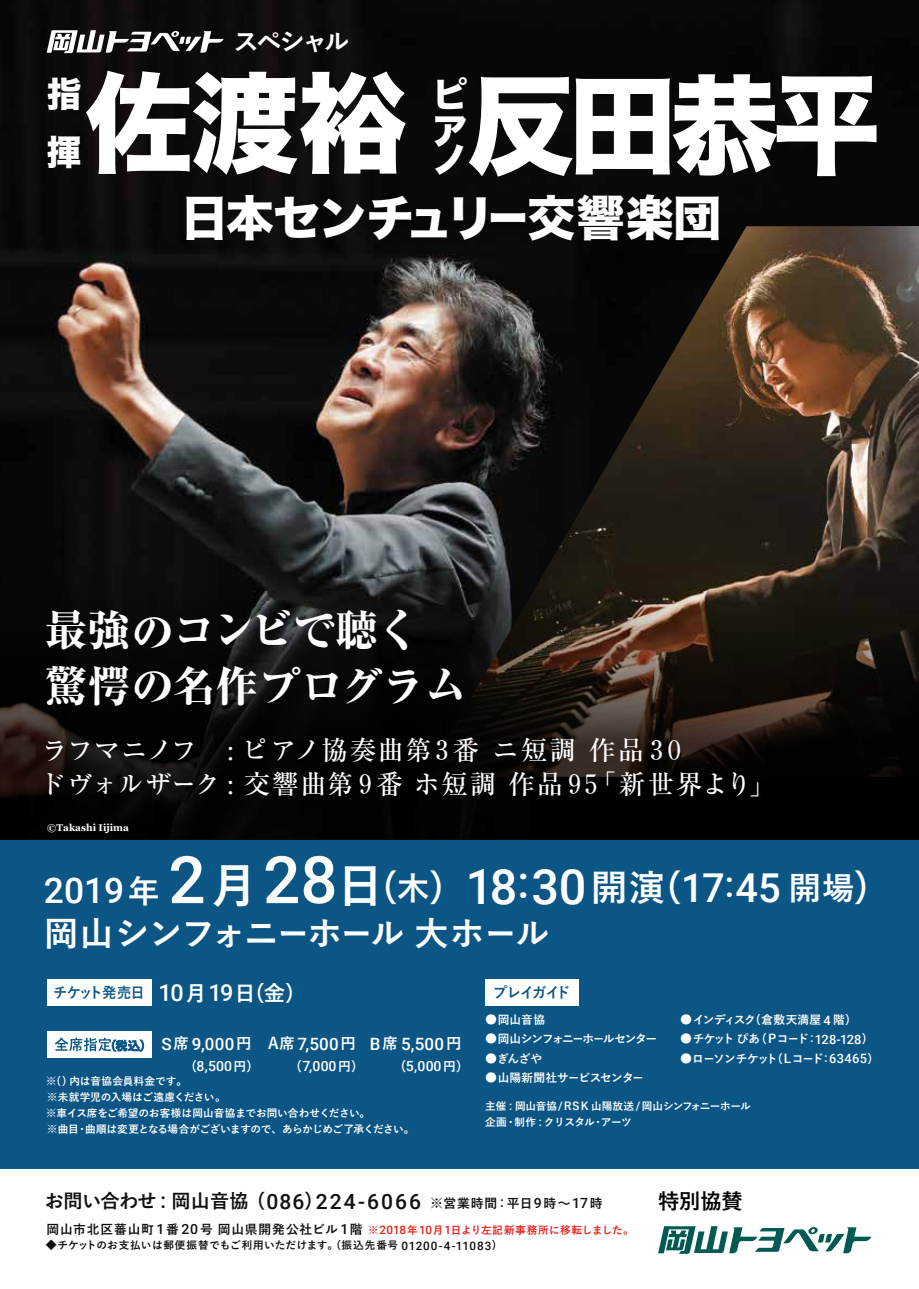
<style>
.page{position:relative;width:919px;height:1289px;background:#fff}
.page>*{position:absolute;margin:0;border:0;box-sizing:border-box;transform-origin:0 0}
.t1{font:108.45px "Hira Kaku Std W8";letter-spacing:-.06em;color:#fff}
.t2{font:500 65.55px "Roboto";color:#fff}
.t3{font:500 48.6px "Roboto";color:#fff}
.t4{font:48.3px "Hira Kaku Std W8";letter-spacing:-.03em;color:#fff}
.t5{font:800 42.45px/56.4px "Ryumin";color:#fff}
.t6{font:36.15px "Hiragino Sans W5";color:#fff}
.t7{font:35.55px/35.4px "Hira Kaku Std W8";color:#fff}
.t8{font:500 35.4px "Roboto";color:#fff}
.t9{font:34.5px/57.6px "Hira Kaku Std W8";color:#fff}
.t10{font:700 34.2px "Yu Go";letter-spacing:-.02em;color:#fff}
.t11{font:500 26.4px/34px "Ryumin";letter-spacing:.02em;color:#fff}
.t12{font:700 25.5px "Yu Go";letter-spacing:-.105em;color:#fff}
.t13{font:700 21.3px "Yu Go";color:#040000}
.t14{font:500 21px "Roboto";letter-spacing:.09em;color:#101010}
.t15{font:500 16.95px "Roboto";letter-spacing:.02em;color:#fff}
.t16{font:700 14.85px "Yu Go";letter-spacing:-.07em;color:#0c5686;scale:.96 1}
.t17{font:500 14.1px "Roboto";letter-spacing:.005em;color:#fff}
.t18{font:700 12.75px "Yu Go";letter-spacing:.06em;color:#101010}
.t19{font:700 11.7px "Yu Go";letter-spacing:-.06em;color:#fff}
.t20{font:700 11.7px "Yu Go";letter-spacing:-.095em;color:#fff}
.t21{font:700 11.7px "Yu Go";letter-spacing:-.04em;color:#fff}
.t22{font:700 11.7px "Yu Go";letter-spacing:-.025em;color:#fff}
.t23{font:700 10.65px/15.9px "Yu Go";letter-spacing:-.02em;color:#fff}
.t24{font:700 10.65px "Yu Go";letter-spacing:.04em;color:#101010}
.t25{font:700 9.75px "Georgia";color:#fff}
.s1{font-family:"Hira Min Pro W3";font-weight:400}
.s2{font-family:"Yu Go";font-weight:700;font-size:47.7px}
.s3{font-size:44.25px}
.s4{font-family:"Yu Go";font-weight:700;font-size:36.15px}
.s5{font-family:"Hiragino Sans W5";font-weight:400;font-size:36.15px}
.s6{font-size:39.75px}
.s7{font-size:35.4px}
.s8{font-family:"Yu Go";font-weight:700;font-size:32.1px}
.s9{font-family:"Roboto";font-weight:500;font-size:23.4px;color:#fff}
.s10{font-size:21.3px;color:#fff}
.s11{font-family:"Hiragino Sans W5";font-weight:400;font-size:21.3px;color:#fff}
.s12{font-family:"Yu Go";font-weight:700;font-size:15.45px}
.s13{font-family:"Yu Go";font-weight:700;font-size:15.9px}
.s14{font-family:"Hiragino Sans W5";font-weight:400;font-size:12.75px}
.s15{font-family:"Yu Go";font-weight:700;font-size:12.75px}
.s16{font-size:10.95px}
.s17{font-family:"Hiragino Sans W5";font-weight:400}
.s18{font-size:12px}
.s19{font-family:"Roboto";font-weight:500;font-size:12.9px}
.s20{font-family:"Roboto";font-weight:500;font-size:11.7px}
.s21{font-family:"Yu Go";font-weight:700;font-size:19.2px}
.s22{font-family:"Hiragino Sans W5";font-weight:400;font-size:19.2px}
.s23{font-family:"Roboto";font-weight:500;font-size:14.1px}
.s24{font-size:10.95px;color:#e71f19}
.s25{font-family:"Roboto";font-weight:500;font-size:11.7px;color:#e71f19}
.s26{font-size:10.65px;color:#e71f19}
.s27{font-family:"Hiragino Sans W5";font-weight:400;font-size:10.65px;color:#e71f19}
.s28{font-size:13.2px}
</style>
<div class="page">
<div style="left:0;top:0;width:918px;height:1168px;background:#0c5686"></div>
<img style="left:0;top:0;width:918px;height:569px">
<img style="left:425px;top:226px;width:493px;height:343px">
<svg style="left:0;top:569px;width:918px;height:270px;background:#14100d"></svg>
<div style="left:47px;top:979px;width:104px;height:26px;background:#fff"></div>
<div style="left:47px;top:1031px;width:104px;height:26px;background:#fff"></div>
<svg style="left:55px;top:1037px;width:89px;height:14px"></svg>
<div style="left:485px;top:979px;width:93px;height:26px;background:#fff"></div>
<svg style="left:47px;top:30px;width:177px;height:23px;background:#717171"></svg>
<svg style="left:658px;top:1226px;width:213px;height:27px"></svg>
<h3 class="t12" style="left:233px;top:27px;width:117px">スペシャル</h3>
<h1 class="t1" style="left:85px;top:63px;width:324px">佐渡裕</h1>
<h3 class="t9" style="left:47px;top:66px;width:36px">指揮</h3>
<h1 class="t1" style="left:466px;top:65px;width:416px">反田恭平</h1>
<h3 class="t7" style="left:432px;top:78px;width:37px">ピア</h3>
<h3 class="t7" style="left:432px;top:143px;width:37px">ノ</h3>
<h3 class="t4" style="left:180px;top:191px;width:542px">日本センチュリー交響楽団</h3>
<h3 class="t5" style="left:45px;top:600px;width:423px">最強のコンビで聴く驚愕の名作プログラム</h3>
<h3 class="t11" style="left:39px;top:732px;width:738px">ラフマニノフ : ピアノ協奏曲第３番 ニ短調 作品３０<br>ドヴォルザーク : 交響曲第９番ホ短調作品９５<span class="s1">「</span>新世界より<span class="s1">」</span></h3>
<p class="t25" style="left:47px;top:822px;width:83px">©Takashi Iijima</p>
<h2 class="t2" style="left:168px;top:834px;width:217px">2<span class="s2">月</span>28<span class="s2">日</span></h2>
<h3 class="t3" style="left:466px;top:852px;width:425px">18<span class="s3">:</span>30<span class="s4">開演</span><span class="s5">（</span><span class="s6">17</span><span class="s7">:</span><span class="s6">45</span> <span class="s8">開場</span><span class="s5">）</span></h3>
<h3 class="t10" style="left:44px;top:914px;width:507px">岡山シンフォニーホール大ホール</h3>
<h3 class="t8" style="left:44px;top:866px;width:118px">2019<span class="s8">年</span></h3>
<h3 class="t6" style="left:361px;top:855px;width:105px">（<span class="s8">木</span>）</h3>
<h3 class="t16" style="left:53px;top:984px;width:265px">チケット発売日 <span class="s9">10</span><span class="s10">月</span><span class="s9">19</span><span class="s10">日</span><span class="s11">（</span><span class="s10">金</span><span class="s11">）</span></h3>
<h3 class="t15" style="left:161px;top:1031px;width:301px">S<span class="s12">席</span> 9,000<span class="s12">円</span> <span class="s13">Ａ</span><span class="s12">席</span> 7,500<span class="s12">円</span> B<span class="s12">席</span> 5,500<span class="s12">円</span></h3>
<h3 class="t17" style="left:184px;top:1056px;width:77px"><span class="s14">（</span>8,500<span class="s15">円</span><span class="s14">）</span></h3>
<h3 class="t17" style="left:289px;top:1056px;width:76px"><span class="s14">（</span>7,000<span class="s15">円</span><span class="s14">）</span></h3>
<h3 class="t17" style="left:393px;top:1056px;width:77px"><span class="s14">（</span>5,000<span class="s15">円</span><span class="s14">）</span></h3>
<p class="t23" style="left:46px;top:1073px;width:370px"><span class="s16">※</span><span class="s17">（）</span>内は音協会員料金です<span class="s17">。<br></span><span class="s16">※</span>未就学児の入場はご遠慮ください<span class="s17">。<br></span><span class="s16">※</span>車イス席をご希望のお客様は岡山音協までお問い合わせください<span class="s17">。<br></span><span class="s16">※</span>曲目<span class="s17">・</span>曲順は変更となる場合がございますので<span class="s17">、</span>あらかじめご了承ください<span class="s17">。</span></p>
<h3 class="t16" style="left:493px;top:984px;width:82px">プレイガイド</h3>
<p class="t19" style="left:485px;top:1013px;width:61px"><span class="s18">●</span>岡山音協</p>
<p class="t20" style="left:485px;top:1032px;width:173px"><span class="s18">●</span>岡山シンフォニーホールセンター</p>
<p class="t19" style="left:485px;top:1051px;width:58px"><span class="s18">●</span>ぎんざや</p>
<p class="t22" style="left:485px;top:1070px;width:159px"><span class="s18">●</span>山陽新聞社サービスセンター</p>
<p class="t21" style="left:680px;top:1013px;width:178px"><span class="s18">●</span>インディスク<span class="s17">（</span>倉敷天満屋 <span class="s19">4</span> 階<span class="s17">）</span></p>
<p class="t19" style="left:680px;top:1032px;width:195px"><span class="s18">●</span>チケットぴあ<span class="s17">（</span><span class="s18">Ｐ</span>コード<span class="s17">：</span><span class="s19">128-128</span><span class="s17">）</span></p>
<p class="t19" style="left:680px;top:1051px;width:200px"><span class="s18">●</span>ローソンチケット<span class="s17">（</span><span class="s18">Ｌ</span>コード<span class="s17">：</span><span class="s19">63465</span><span class="s17">）</span></p>
<p class="t23" style="left:485px;top:1098px;width:267px">主催 <span class="s20">:</span> 岡山音協<span class="s20">/</span><span class="s16">ＲＳＫ</span>山陽放送<span class="s20">/</span> 岡山シンフォニーホール企画<span class="s17">・</span>制作 <span class="s20">:</span> クリスタル<span class="s17">・</span>アーツ</p>
<h3 class="t14" style="left:45px;top:1186px;width:377px"><span class="s21">お問い合わせ</span> : <span class="s21">岡山音協</span><span class="s22">（</span>086<span class="s22">）</span>224-6066</h3>
<p class="t18" style="left:46px;top:1221px;width:588px">岡山市北区蕃山町 <span class="s23">1</span>番 <span class="s23">20</span>号岡山県開発公社ビル <span class="s23">1</span>階 <span class="s24">※</span><span class="s25">2018</span><span class="s26">年</span><span class="s25">10</span><span class="s26">月</span><span class="s25">1</span><span class="s26">日より左記新事務所に移転しました</span><span class="s27">。</span></p>
<p class="t24" style="left:46px;top:1239px;width:458px"><span class="s16">◆</span>チケットのお支払いは郵便振替でもご利用いただけます<span class="s17">。（</span>振込先番号 <span class="s20">01200-4-11083</span><span class="s17">）</span></p>
<p class="t18" style="left:430px;top:1196px;width:174px"><span class="s28">※</span>営業時間 <span class="s23">:</span>平日<span class="s23">9</span>時<span class="s17">～</span><span class="s23">17</span>時</p>
<h3 class="t13" style="left:658px;top:1189px;width:86px">特別協賛</h3>
</div>
